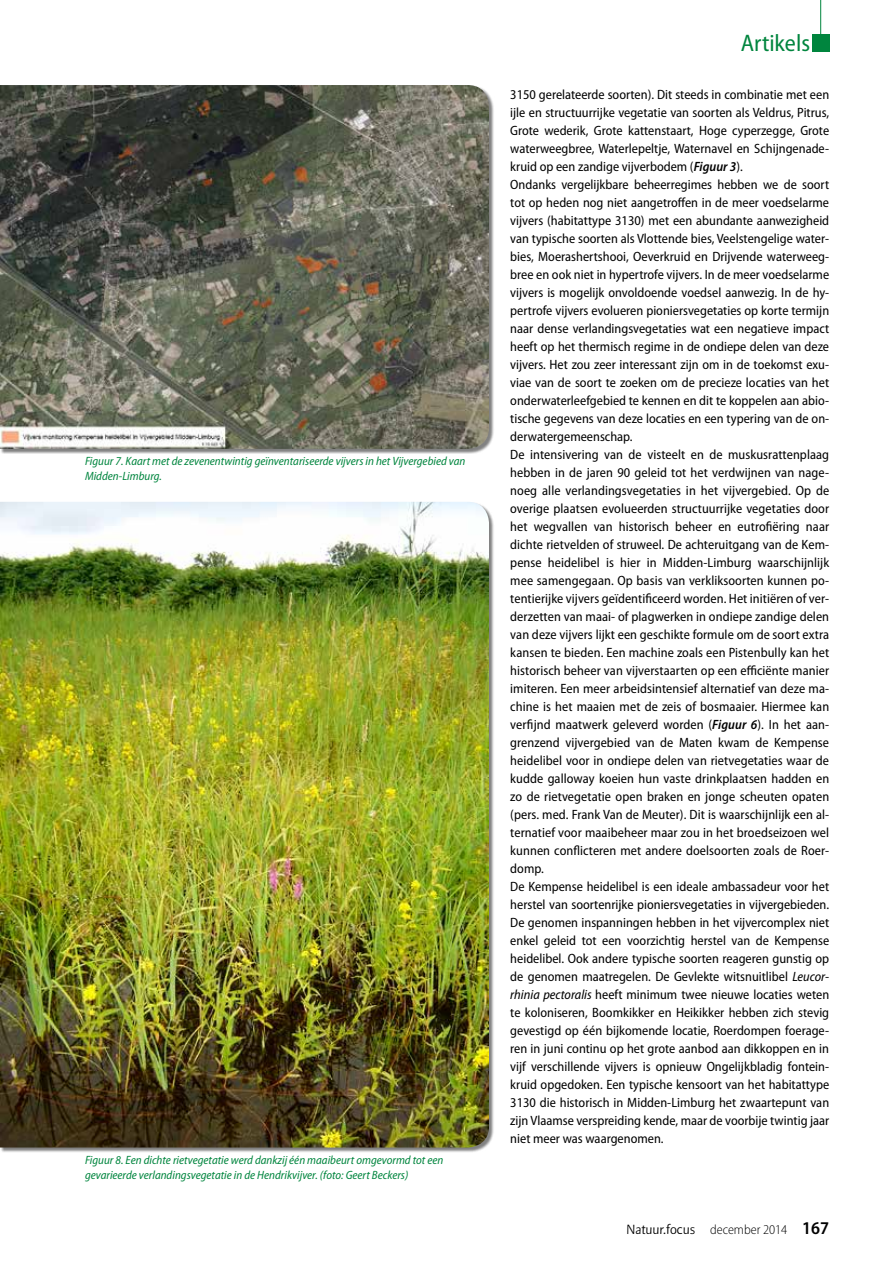
<style>
.page{position:relative;width:893px;height:1263px;background:#fff}
.page>*{position:absolute;margin:0;border:0;box-sizing:border-box;transform-origin:0 0}
.t1{font:semi-condensed 24px "Myriad Pro";color:#00853e}
.t2{font:15px "Beo Sans R11";color:#000}
.t3{font:semi-condensed 13.5px/18px "Myriad Pro";color:#000}
.t4{font:italic semi-condensed 12px/15px "Myriad Pro";color:#00853e}
.s1{font-weight:600;font-style:italic}
.s2{font-style:italic}
.s3{font-family:"Myriad Pro";font-weight:300;font-stretch:semi-condensed;font-size:13.5px}
.s4{font-family:"Myriad Pro";font-weight:600;font-stretch:semi-condensed;font-size:18px}
</style>
<div class="page">
<img style="left:0;top:502px;width:489px;height:645px">
<div style="left:0;top:85px;width:494px;height:369px;background:#000;opacity:.5"></div>
<img style="left:0;top:85px;width:489px;height:364px">
<hr style="left:820px;top:0;width:1px;height:43px;background:#00853e">
<div style="left:812px;top:34px;width:17px;height:17px;background:#00853e"></div>
<p class="t4" style="left:85px;top:454px;width:382px">Figuur 7. Kaart met de zevenentwintig geïnventariseerde vijvers in het Vijvergebied van<br>Midden-Limburg.</p>
<p class="t4" style="left:85px;top:1152px;width:360px">Figuur 8. Een dichte rietvegetatie werd dankzij één maaibeurt omgevormd tot een gevarieerde verlandingsvegetatie in de Hendrikvijver. (foto: Geert Beckers)</p>
<h1 class="t1" style="left:741px;top:30px;width:71px">Artikels</h1>
<p class="t3" style="left:510px;top:86px;width:320px">3150 gerelateerde soorten). Dit steeds in combinatie met een ijle en structuurrijke vegetatie van soorten als Veldrus, Pitrus, Grote wederik, Grote kattenstaart, Hoge cyperzegge, Grote waterweegbree, Waterlepeltje, Waternavel en Schijngenade&shy;kruid op een zandige vijverbodem (<span class="s1">Figuur 3</span>).<br>Ondanks vergelijkbare beheerregimes hebben we de soort tot op heden nog niet aangetroffen in de meer voedselarme vijvers (habitattype 3130) met een abundante aanwezigheid van typische soorten als Vlottende bies, Veelstengelige water&shy;bies, Moerashertshooi, Oeverkruid en Drijvende waterweeg&shy;bree en ook niet in hypertrofe vijvers. In de meer voedselarme vijvers is mogelijk onvoldoende voedsel aanwezig. In de hy&shy;pertrofe vijvers evolueren pioniersvegetaties op korte termijn naar dense verlandingsvegetaties wat een negatieve impact heeft op het thermisch regime in de ondiepe delen van deze vijvers. Het zou zeer interessant zijn om in de toekomst exu&shy;viae van de soort te zoeken om de precieze locaties van het onderwaterleefgebied te kennen en dit te koppelen aan abio&shy;tische gegevens van deze locaties en een typering van de on&shy;derwatergemeenschap.<br>De intensivering van de visteelt en de muskusrattenplaag hebben in de jaren 90 geleid tot het verdwijnen van nage&shy;noeg alle verlandingsvegetaties in het vijvergebied. Op de overige plaatsen evolueerden structuurrijke vegetaties door het wegvallen van historisch beheer en eutrofiëring naar dichte rietvelden of struweel. De achteruitgang van de Kem&shy;pense heidelibel is hier in Midden-Limburg waarschijnlijk mee samengegaan. Op basis van verkliksoorten kunnen po&shy;tentierijke vijvers geïdentificeerd worden. Het initiëren of ver&shy;derzetten van maai- of plagwerken in ondiepe zandige delen van deze vijvers lijkt een geschikte formule om de soort extra kansen te bieden. Een machine zoals een Pistenbully kan het historisch beheer van vijverstaarten op een efficiënte manier imiteren. Een meer arbeidsintensief alternatief van deze ma&shy;chine is het maaien met de zeis of bosmaaier. Hiermee kan verfijnd maatwerk geleverd worden (<span class="s1">Figuur 6</span>). In het aan&shy;grenzend vijvergebied van de Maten kwam de Kempense heidelibel voor in ondiepe delen van rietvegetaties waar de kudde galloway koeien hun vaste drinkplaatsen hadden en zo de rietvegetatie open braken en jonge scheuten opaten (pers. med. Frank Van de Meuter). Dit is waarschijnlijk een al&shy;ternatief voor maaibeheer maar zou in het broedseizoen wel kunnen conflicteren met andere doelsoorten zoals de Roer&shy;domp.<br>De Kempense heidelibel is een ideale ambassadeur voor het herstel van soortenrijke pioniersvegetaties in vijvergebieden.<br>De genomen inspanningen hebben in het vijvercomplex niet enkel geleid tot een voorzichtig herstel van de Kempense heidelibel. Ook andere typische soorten reageren gunstig op de genomen maatregelen. De Gevlekte witsnuitlibel <span class="s2">Leucor&shy;rhinia pectoralis</span> heeft minimum twee nieuwe locaties weten te koloniseren, Boomkikker en Heikikker hebben zich stevig gevestigd op één bijkomende locatie, Roerdompen foerage&shy;ren in juni continu op het grote aanbod aan dikkoppen en in vijf verschillende vijvers is opnieuw Ongelijkbladig fontein&shy;kruid opgedoken. Een typische kensoort van het habitattype 3130 die historisch in Midden-Limburg het zwaartepunt van zijn Vlaamse verspreiding kende, maar de voorbije twintig jaar niet meer was waargenomen.</p>
<p class="t2" style="left:627px;top:1222px;width:204px">Natuur.focus <span class="s3">december 2014</span> <span class="s4">167</span></p>
</div>
